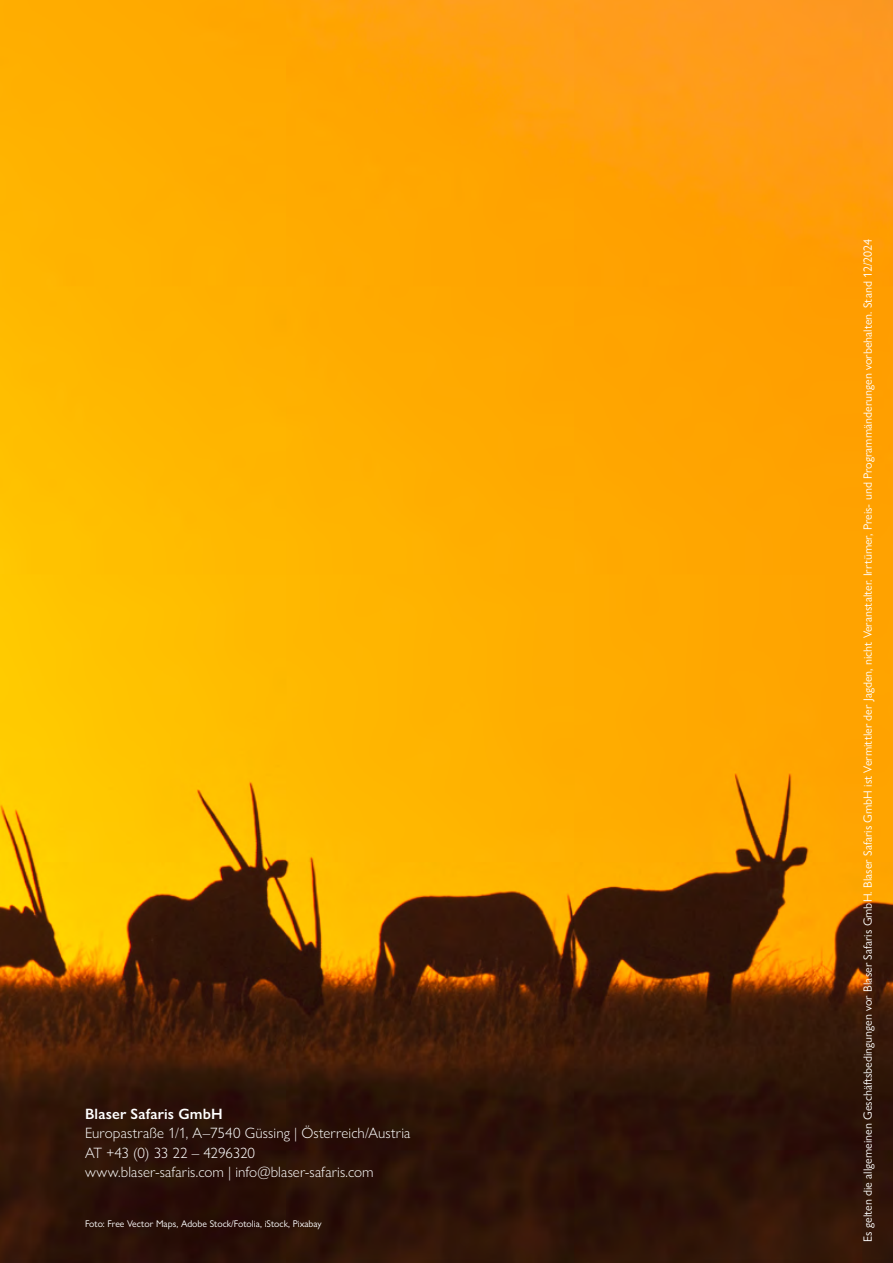
<style>
.page{position:relative;width:893px;height:1263px;background:#fff}
.page>*{position:absolute;margin:0;border:0;box-sizing:border-box;transform-origin:0 0}
.t1{font:300 15px/19.5px "Gill Sans Nova";letter-spacing:.005em;color:#fff}
.t2{font:600 15px "Gill Sans Nova";letter-spacing:.015em;color:#fff}
.t3{font:12px "Gill Sans Nova";color:#fff}
.t4{font:9.75px "Gill Sans Nova";color:#fff}
</style>
<div class="page">
<img style="left:0;top:0;width:893px;height:1263px">
<p class="t2" style="left:85px;top:1104px;width:139px">Blaser Safaris GmbH</p>
<p class="t1" style="left:85px;top:1123px;width:327px">Europastraße 1/1, A–7540 Güssing | Österreich/Austria<br>AT +43 (0) 33 22 – 4296320<br>www.blaser-safaris.com | info@blaser-safaris.com</p>
<p class="t4" style="left:85px;top:1218px;width:238px">Foto: Free Vector Maps, Adobe Stock/Fotolia, iStock, Pixabay</p>
<p class="t3" style="left:860px;top:1242px;width:1004px;rotate:-90deg">Es gelten die allgemeinen Geschäftsbedingungen vor Blaser Safaris GmbH. Blaser Safaris GmbH ist Vermittler der Jagden, nicht Veranstalter. Irrtümer, Preis- und Programmänderungen vorbehalten. Stand 12/2024</p>
</div>
